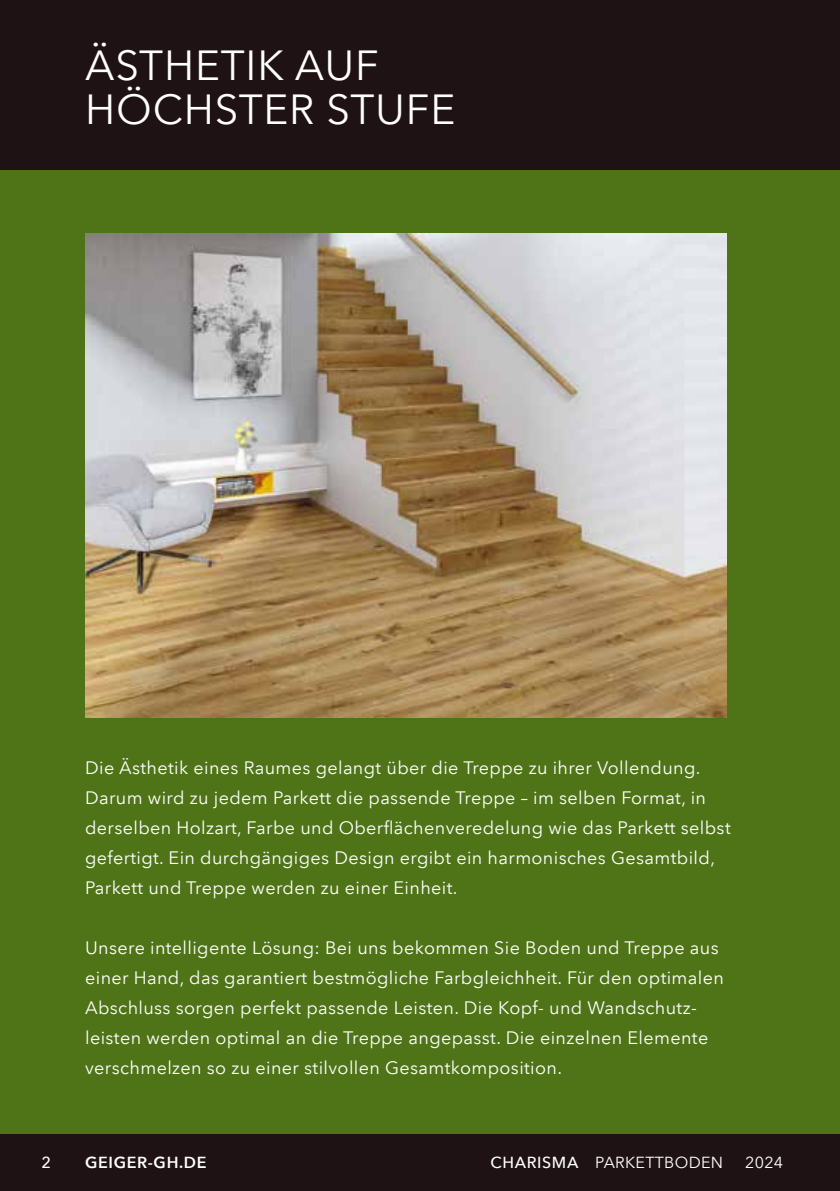
<style>
.page{position:relative;width:840px;height:1191px;background:#fff}
.page>*{position:absolute;margin:0;border:0;box-sizing:border-box;transform-origin:0 0}
.t1{font:42px/44px "Avenir Next LT Pro";letter-spacing:.02em;color:#fff}
.t2{font:18px/30px "Avenir Next LT Pro";letter-spacing:.02em;color:#fff}
.t3{font:16px "Avenir Next LT Pro";letter-spacing:.02em;color:#fff}
.t4{font:600 16px "Avenir Next LT Pro";letter-spacing:.04em;color:#fff}
.t5{font:500 16px "Avenir Next LT Pro";color:#fff}
.s1{font-weight:500}
</style>
<div class="page">
<div style="left:0;top:0;width:839px;height:1191px;background:#1f1214"></div>
<div style="left:0;top:170px;width:839px;height:963px;background:#4f7418"></div>
<img style="left:85px;top:233px;width:641px;height:484px">
<h1 class="t1" style="left:85px;top:44px;width:371px">ÄSTHETIK AUF<br>HÖCHSTER STUFE</h1>
<p class="t2" style="left:85px;top:752px;width:646px">Die Ästhetik eines Raumes gelangt über die Treppe zu ihrer Vollendung.<br>Darum wird zu jedem Parkett die passende Treppe – im selben Format, in derselben Holzart, Farbe und Oberflächenveredelung wie das Parkett selbst gefertigt. Ein durchgängiges Design ergibt ein harmonisches Gesamtbild, Parkett und Treppe werden zu einer Einheit.</p>
<p class="t2" style="left:85px;top:932px;width:640px">Unsere intelligente Lösung: Bei uns bekommen Sie Boden und Treppe aus einer Hand, das garantiert bestmögliche Farbgleichheit. Für den optimalen Abschluss sorgen perfekt passende Leisten. Die Kopf- und Wandschutz&shy;leisten werden optimal an die Treppe angepasst. Die einzelnen Elemente verschmelzen so zu einer stilvollen Gesamtkomposition.</p>
<p class="t5" style="left:42px;top:1152px;width:11px">2</p>
<p class="t4" style="left:85px;top:1152px;width:123px">GEIGER-GH.DE</p>
<p class="t3" style="left:490px;top:1152px;width:234px"><span class="s1">CHARISMA</span> PARKETTBODEN</p>
<p class="t3" style="left:744px;top:1152px;width:40px">2024</p>
</div>
